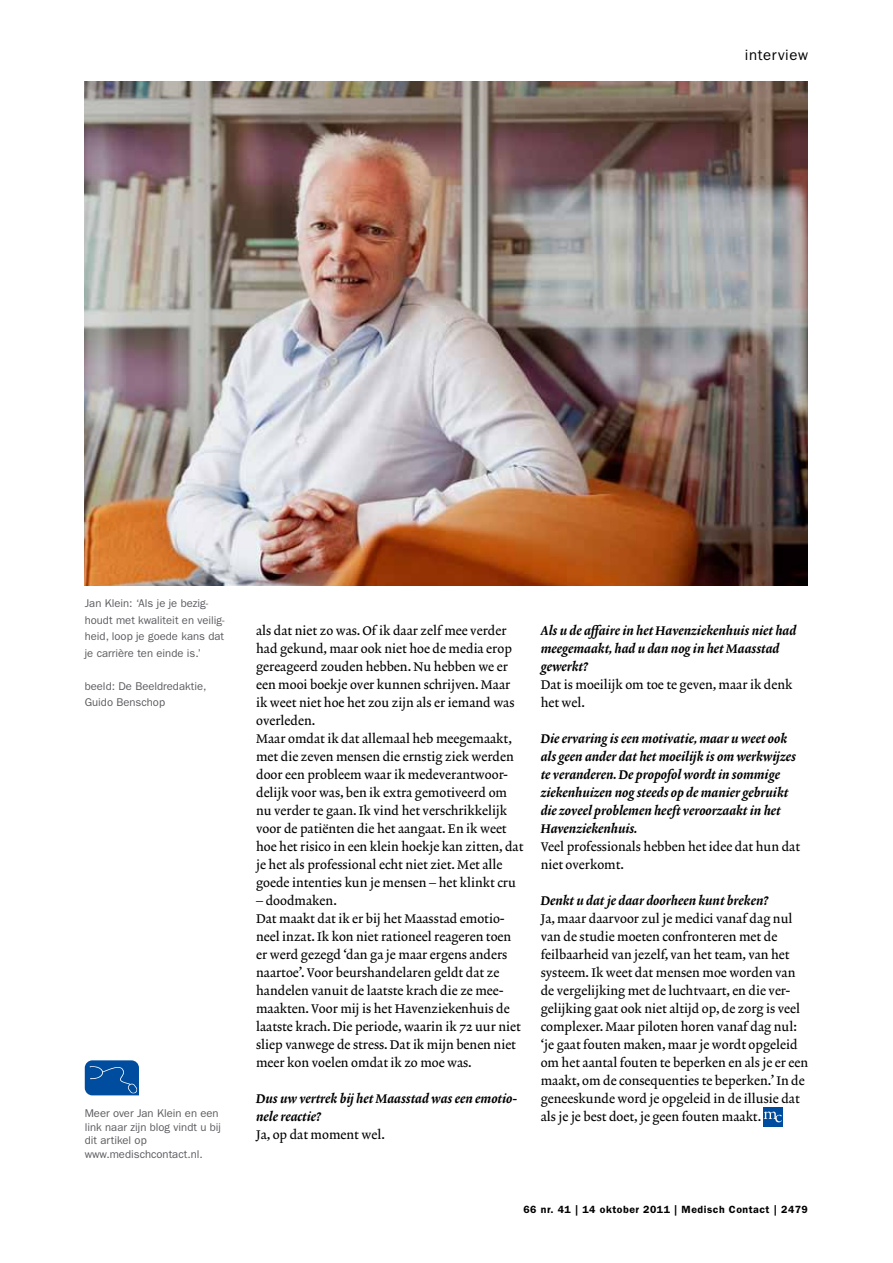
<style>
.page{position:relative;width:893px;height:1263px;background:#fff}
.page>*{position:absolute;margin:0;border:0;box-sizing:border-box;transform-origin:0 0}
.t1{font:15px "ITC Franklin Gothic Std";letter-spacing:.04em;color:#000}
.t2{font:12.75px/18px "Lexicon No 2 Roman A";color:#000}
.t3{font:12.75px/18px "Lexicon No 2 Italic D";color:#000}
.t4{font:11.25px/16.5px "ITC Franklin Gothic Std";color:#5c5b60}
.t5{font:600 10.5px "ITC Franklin Gothic Std";letter-spacing:.05em;color:#000}
</style>
<div class="page">
<div style="left:85px;top:1060px;width:54px;height:35px;background:#004d9f;border-radius:7px"></div>
<svg style="left:89px;top:1066px;width:48px;height:27px"></svg>
<div style="left:763px;top:1107px;width:19px;height:20px;background:#004d9f"></div>
<svg style="left:764px;top:1111px;width:18px;height:11px"></svg>
<img style="left:85px;top:82px;width:723px;height:503px">
<p class="t1" style="left:745px;top:46px;width:64px">interview</p>
<p class="t4" style="left:85px;top:595px;width:141px">Jan Klein: ‘Als je je bezig&shy;houdt met kwaliteit en veilig&shy;heid, loop je goede kans dat je carrière ten einde is.’</p>
<p class="t4" style="left:85px;top:678px;width:123px">beeld: De Beeldredaktie,<br>Guido Benschop</p>
<p class="t4" style="left:85px;top:1107px;width:138px;line-height:13.5px">Meer over Jan Klein en een link naar zijn blog vindt u bij dit artikel op www.medischcontact.nl.</p>
<p class="t2" style="left:256px;top:622px;width:269px">als dat niet zo was. Of ik daar zelf mee verder had gekund, maar ook niet hoe de media erop gereageerd zouden hebben. Nu hebben we er een mooi boekje over kunnen schrijven. Maar ik weet niet hoe het zou zijn als er iemand was overleden.<br>Maar omdat ik dat allemaal heb meegemaakt, met die zeven mensen die ernstig ziek werden door een probleem waar ik medeverantwoor&shy;delijk voor was, ben ik extra gemotiveerd om nu verder te gaan. Ik vind het verschrikkelijk voor de patiënten die het aangaat. En ik weet hoe het risico in een klein hoekje kan zitten, dat je het als professional echt niet ziet. Met alle goede intenties kun je mensen – het klinkt cru</p>
<p class="t2" style="left:256px;top:892px;width:266px">– doodmaken.<br>Dat maakt dat ik er bij het Maasstad emotio&shy;neel inzat. Ik kon niet rationeel reageren toen er werd gezegd ‘dan ga je maar ergens anders naartoe’. Voor beurshandelaren geldt dat ze handelen vanuit de laatste krach die ze mee&shy;maakten. Voor mij is het Havenziekenhuis de laatste krach. Die periode, waarin ik 72 uur niet sliep vanwege de stress. Dat ik mijn benen niet meer kon voelen omdat ik zo moe was.</p>
<p class="t3" style="left:256px;top:1090px;width:262px">Dus uw vertrek bij het Maasstad was een emotio&shy;nele reactie?</p>
<p class="t2" style="left:256px;top:1126px;width:130px">Ja, op dat moment wel.</p>
<p class="t3" style="left:541px;top:622px;width:257px">Als u de affaire in het Havenziekenhuis niet had meegemaakt, had u dan nog in het Maasstad gewerkt?</p>
<p class="t2" style="left:541px;top:676px;width:253px">Dat is moeilijk om toe te geven, maar ik denk het wel.</p>
<p class="t3" style="left:541px;top:730px;width:257px">Die ervaring is een motivatie, maar u weet ook als geen ander dat het moeilijk is om werkwijzes te veranderen. De propofol wordt in sommige ziekenhuizen nog steeds op de manier gebruikt die zoveel problemen heeft veroorzaakt in het Havenziekenhuis.</p>
<p class="t2" style="left:541px;top:838px;width:261px">Veel professionals hebben het idee dat hun dat niet overkomt.</p>
<p class="t3" style="left:541px;top:892px;width:229px">Denkt u dat je daar doorheen kunt breken?</p>
<p class="t2" style="left:541px;top:910px;width:269px">Ja, maar daarvoor zul je medici vanaf dag nul van de studie moeten confronteren met de feilbaarheid van jezelf, van het team, van het systeem. Ik weet dat mensen moe worden van de vergelijking met de luchtvaart, en die ver&shy;gelijking gaat ook niet altijd op, de zorg is veel complexer. Maar piloten horen vanaf dag nul: ‘je gaat fouten maken, maar je wordt opgeleid om het aantal fouten te beperken en als je er een maakt, om de consequenties te beperken.’ In de geneeskunde word je opgeleid in de illusie dat als je je best doet, je geen fouten maakt.</p>
<p class="t5" style="left:523px;top:1203px;width:286px">66 nr. 41 | 14 oktober 2011 | Medisch Contact | 2479</p>
</div>
